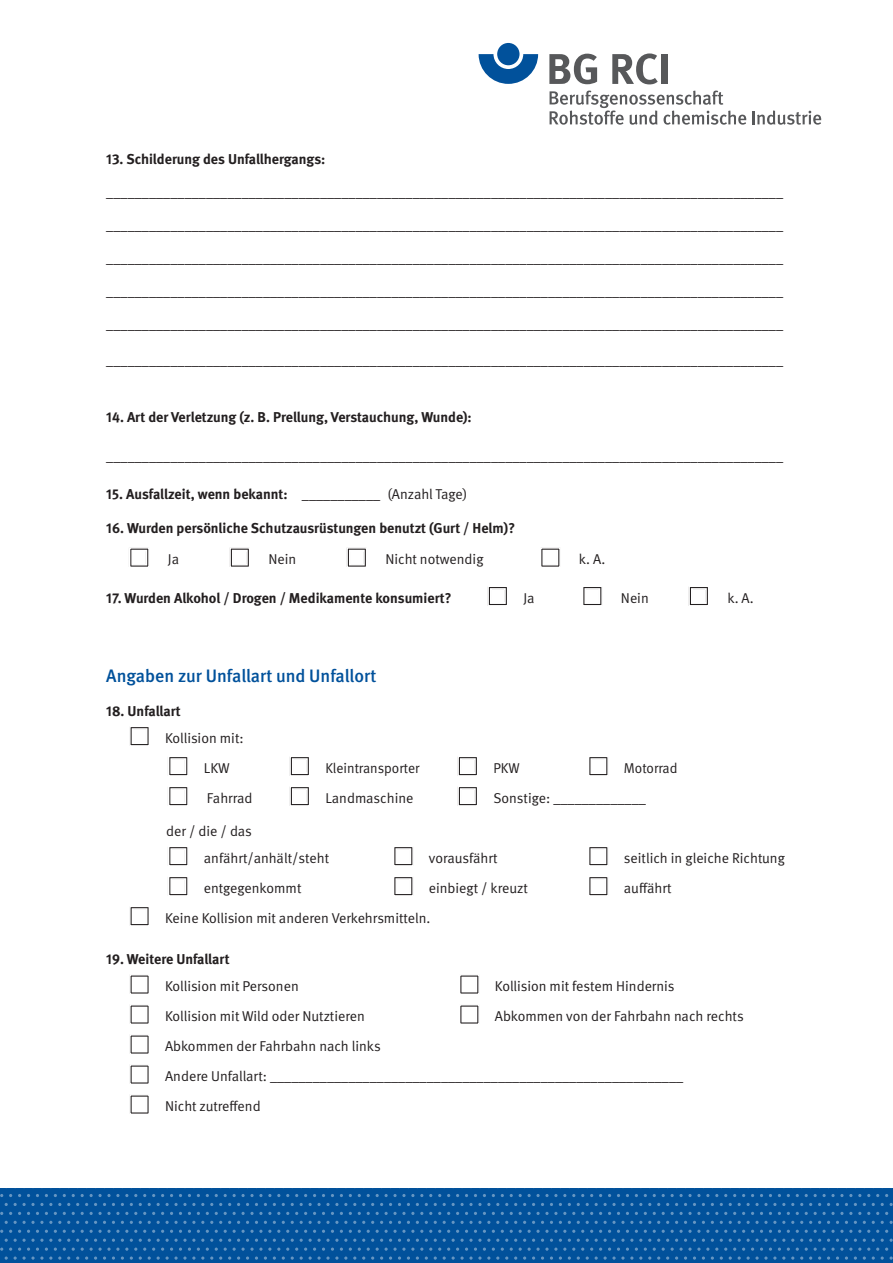
<style>
.page{position:relative;width:893px;height:1263px;background:#fff}
.page>*{position:absolute;margin:0;border:0;box-sizing:border-box;transform-origin:0 0}
.t1{font:500 18px "DGUV Meta";color:#01519b}
.t2{font:14.25px "DGUV Meta";color:#231f20}
.t3{font:700 14.25px "DGUV Meta";color:#231f20}
.s1{font-weight:400}
</style>
<div class="page">
<svg style="left:479px;top:54px;width:59px;height:30px"></svg>
<div style="left:497px;top:43px;width:22px;height:22px;background:#01519b;border-radius:50%"></div>
<svg style="left:549px;top:54px;width:48px;height:30px"></svg>
<svg style="left:612px;top:53px;width:46px;height:31px"></svg>
<div style="left:662px;top:54px;width:6px;height:30px;background:#57585a"></div>
<svg style="left:550px;top:91px;width:173px;height:34px"></svg>
<svg style="left:707px;top:110px;width:39px;height:15px"></svg>
<svg style="left:752px;top:110px;width:69px;height:15px"></svg>
<div style="left:0;top:1189px;width:893px;height:74px;background:#01519b"></div>
<svg style="left:233px;top:1194px;width:38px;height:3px"></svg>
<svg style="left:376px;top:1194px;width:38px;height:3px"></svg>
<svg style="left:519px;top:1194px;width:38px;height:3px"></svg>
<svg style="left:662px;top:1194px;width:38px;height:3px"></svg>
<svg style="left:805px;top:1194px;width:47px;height:3px"></svg>
<svg style="left:233px;top:1212px;width:38px;height:3px"></svg>
<svg style="left:376px;top:1212px;width:38px;height:3px"></svg>
<svg style="left:519px;top:1212px;width:38px;height:3px"></svg>
<svg style="left:662px;top:1212px;width:38px;height:3px"></svg>
<svg style="left:805px;top:1212px;width:47px;height:3px"></svg>
<svg style="left:300px;top:1203px;width:47px;height:3px"></svg>
<svg style="left:452px;top:1203px;width:38px;height:3px"></svg>
<svg style="left:595px;top:1203px;width:38px;height:3px"></svg>
<svg style="left:738px;top:1203px;width:38px;height:3px"></svg>
<svg style="left:881px;top:1203px;width:12px;height:3px"></svg>
<svg style="left:300px;top:1221px;width:47px;height:3px"></svg>
<svg style="left:452px;top:1221px;width:38px;height:3px"></svg>
<svg style="left:595px;top:1221px;width:38px;height:3px"></svg>
<svg style="left:738px;top:1221px;width:38px;height:3px"></svg>
<svg style="left:881px;top:1221px;width:12px;height:3px"></svg>
<svg style="left:313px;top:1230px;width:169px;height:30px"></svg>
<svg style="left:483px;top:1230px;width:311px;height:30px"></svg>
<svg style="left:796px;top:1230px;width:97px;height:30px"></svg>
<svg style="left:90px;top:1194px;width:38px;height:3px"></svg>
<svg style="left:90px;top:1212px;width:38px;height:3px"></svg>
<svg style="left:14px;top:1203px;width:38px;height:3px"></svg>
<svg style="left:157px;top:1203px;width:38px;height:3px"></svg>
<svg style="left:14px;top:1221px;width:38px;height:3px"></svg>
<svg style="left:157px;top:1221px;width:38px;height:3px"></svg>
<svg style="left:0;top:1230px;width:151px;height:30px"></svg>
<svg style="left:152px;top:1230px;width:160px;height:30px"></svg>
<p class="t3" style="left:106px;top:150px;width:221px">13. Schilderung des Unfallhergangs:</p>
<p class="t2" style="left:106px;top:184px;width:678px">_______________________________________________________________________________________________</p>
<p class="t2" style="left:106px;top:217px;width:678px">_______________________________________________________________________________________________</p>
<p class="t2" style="left:106px;top:250px;width:678px">_______________________________________________________________________________________________</p>
<p class="t2" style="left:106px;top:283px;width:678px">_______________________________________________________________________________________________</p>
<p class="t2" style="left:106px;top:316px;width:678px">_______________________________________________________________________________________________</p>
<p class="t2" style="left:106px;top:351px;width:678px">_______________________________________________________________________________________________</p>
<p class="t3" style="left:106px;top:409px;width:367px">14. Art der Verletzung (z. B. Prellung, Verstauchung, Wunde):</p>
<p class="t2" style="left:106px;top:447px;width:678px">_______________________________________________________________________________________________</p>
<p class="t3" style="left:106px;top:486px;width:363px">15. Ausfallzeit, wenn bekannt: <span class="s1">___________ (Anzahl Tage)</span></p>
<p class="t3" style="left:106px;top:520px;width:410px">16. Wurden persönliche Schutzausrüstungen benutzt (Gurt / Helm)?</p>
<p class="t2" style="left:127px;top:551px;width:53px">□ Ja</p>
<p class="t2" style="left:228px;top:551px;width:70px">□ Nein</p>
<p class="t2" style="left:345px;top:551px;width:140px">□ Nicht notwendig</p>
<p class="t2" style="left:538px;top:551px;width:68px">□ k. A.</p>
<p class="t3" style="left:106px;top:589px;width:347px">17. Wurden Alkohol / Drogen / Medikamente konsumiert?</p>
<p class="t2" style="left:486px;top:590px;width:50px">□ Ja</p>
<p class="t2" style="left:580px;top:590px;width:70px">□ Nein</p>
<p class="t2" style="left:687px;top:590px;width:68px">□ k. A.</p>
<p class="t1" style="left:106px;top:665px;width:272px">Angaben zur Unfallart und Unfallort</p>
<p class="t3" style="left:106px;top:702px;width:76px">18. Unfallart</p>
<p class="t2" style="left:128px;top:730px;width:118px">□ Kollision mit:</p>
<p class="t2" style="left:166px;top:760px;width:65px">□ LKW</p>
<p class="t2" style="left:288px;top:760px;width:133px">□ Kleintransporter</p>
<p class="t2" style="left:456px;top:760px;width:65px">□ PKW</p>
<p class="t2" style="left:586px;top:760px;width:93px">□ Motorrad</p>
<p class="t2" style="left:166px;top:790px;width:88px">□ Fahrrad</p>
<p class="t2" style="left:288px;top:790px;width:127px">□ Landmaschine</p>
<p class="t2" style="left:456px;top:790px;width:192px">□ Sonstige: _____________</p>
<p class="t2" style="left:166px;top:823px;width:87px">der / die / das</p>
<p class="t2" style="left:166px;top:850px;width:164px">□ anfährt/anhält/steht</p>
<p class="t2" style="left:391px;top:850px;width:108px">□ vorausfährt</p>
<p class="t2" style="left:586px;top:850px;width:200px">□ seitlich in gleiche Richtung</p>
<p class="t2" style="left:166px;top:880px;width:137px">□ entgegenkommt</p>
<p class="t2" style="left:391px;top:880px;width:138px">□ einbiegt / kreuzt</p>
<p class="t2" style="left:586px;top:880px;width:87px">□ auffährt</p>
<p class="t2" style="left:128px;top:910px;width:304px">□ Keine Kollision mit anderen Verkehrsmitteln.</p>
<p class="t3" style="left:106px;top:951px;width:125px">19. Weitere Unfallart</p>
<p class="t2" style="left:128px;top:978px;width:173px">□ Kollision mit Personen</p>
<p class="t2" style="left:457px;top:978px;width:219px">□ Kollision mit festem Hindernis</p>
<p class="t2" style="left:128px;top:1008px;width:239px">□ Kollision mit Wild oder Nutztieren</p>
<p class="t2" style="left:457px;top:1008px;width:288px">□ Abkommen von der Fahrbahn nach rechts</p>
<p class="t2" style="left:128px;top:1038px;width:255px">□ Abkommen der Fahrbahn nach links</p>
<p class="t2" style="left:128px;top:1068px;width:557px">□ Andere Unfallart: __________________________________________________________</p>
<p class="t2" style="left:128px;top:1098px;width:135px">□ Nicht zutreffend</p>
</div>
